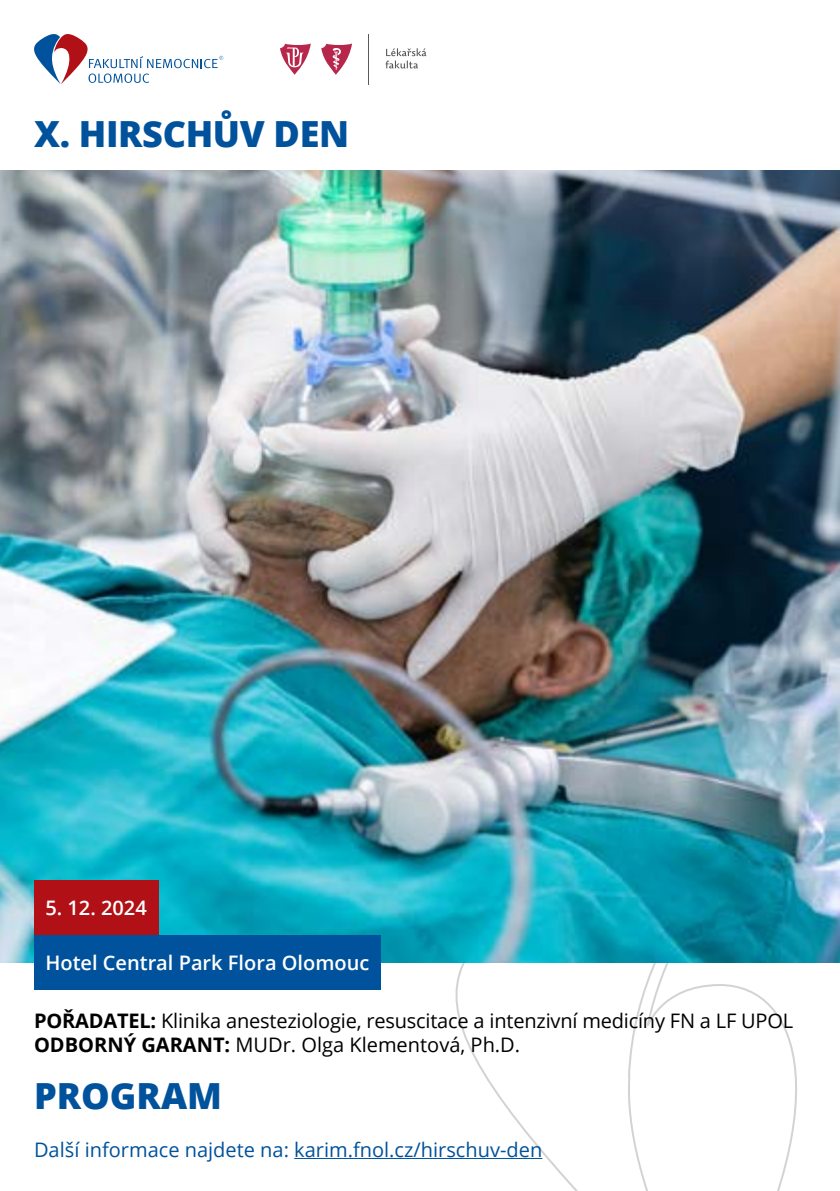
<style>
.page{position:relative;width:840px;height:1191px;background:#fff}
.page>*{position:absolute;margin:0;border:0;box-sizing:border-box;transform-origin:0 0}
.t1{font:800 36px "Open Sans";letter-spacing:-.01em;color:#00529c}
.t2{font:20px/24px "Open Sans";letter-spacing:-.01em;color:#000}
.t3{font:20px "Open Sans";color:#00529c}
.t4{font:600 20px "Open Sans";color:#fff}
.s1{font-weight:700}
</style>
<div class="page">
<svg style="left:438px;top:962px;width:401px;height:229px"></svg>
<img style="left:0;top:170px;width:839px;height:792px">
<hr style="left:294px;top:1158px;width:248px;height:1px;background:#00529c">
<div style="left:34px;top:879px;width:124px;height:55px;background:#b11116"></div>
<div style="left:34px;top:934px;width:346px;height:55px;background:#00529c"></div>
<svg style="left:34px;top:34px;width:189px;height:50px"></svg>
<hr style="left:368px;top:34px;width:1px;height:50px;background:#58595b">
<svg style="left:385px;top:48px;width:41px;height:20px"></svg>
<svg style="left:280px;top:44px;width:30px;height:31px"></svg>
<svg style="left:321px;top:44px;width:31px;height:31px"></svg>
<h1 class="t1" style="left:34px;top:106px;width:316px">X. HIRSCHŮV DEN</h1>
<p class="t4" style="left:45px;top:894px;width:103px">5. 12. 2024</p>
<p class="t4" style="left:45px;top:948px;width:325px">Hotel Central Park Flora Olomouc</p>
<p class="t2" style="left:34px;top:1007px;width:760px"><span class="s1">POŘADATEL:</span> Klinika anesteziologie, resuscitace a intenzivní medicíny FN a LF UPOL<br><span class="s1">ODBORNÝ GARANT:</span> MUDr. Olga Klementová, Ph.D.</p>
<h1 class="t1" style="left:34px;top:1068px;width:189px">PROGRAM</h1>
<p class="t3" style="left:34px;top:1136px;width:509px">Další informace najdete na: karim.fnol.cz/hirschuv-den</p>
</div>
